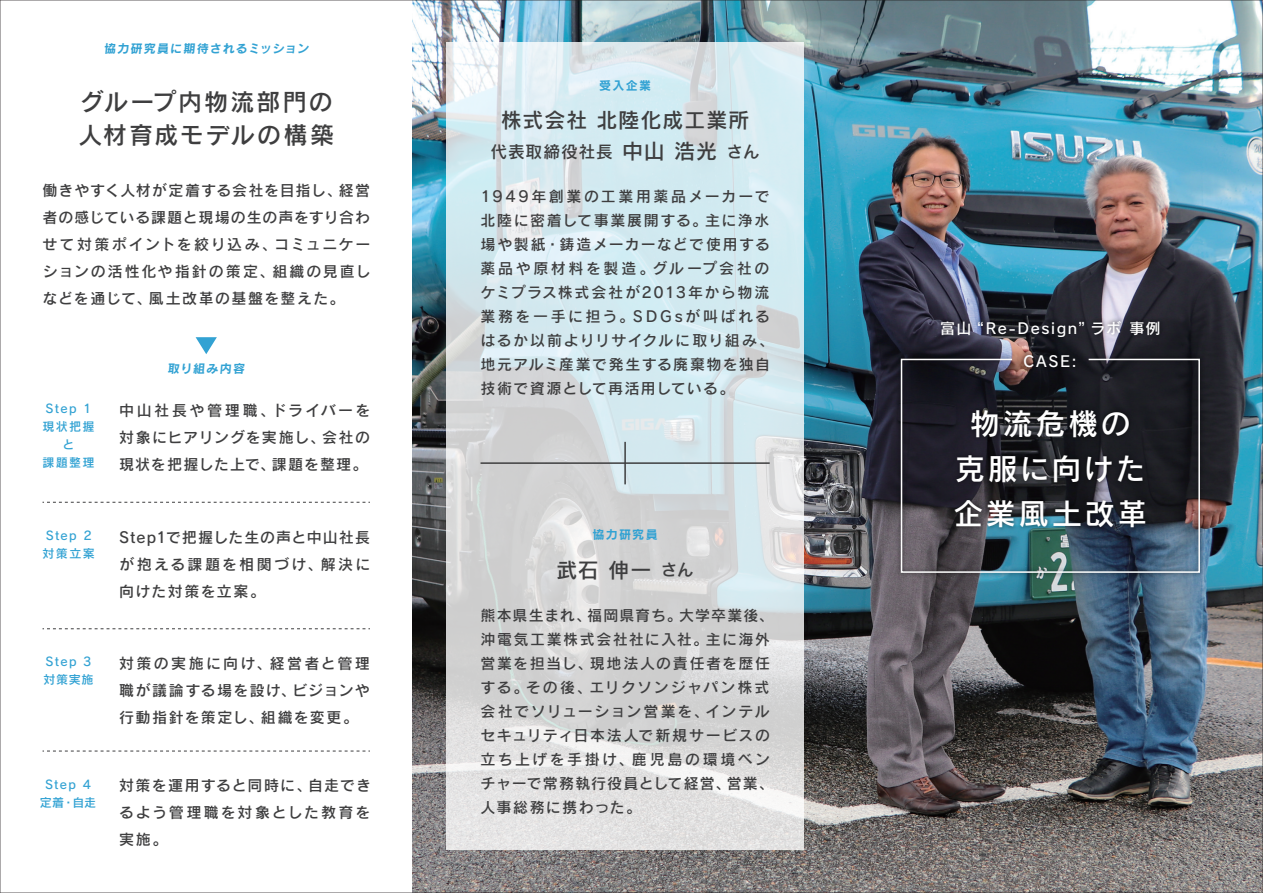
<style>
.page{position:relative;width:1263px;height:893px;background:#fff}
.page>*{position:absolute;margin:0;border:0;box-sizing:border-box;transform-origin:0 0}
.t1{font:30px/45px "Rodin Pro DB";letter-spacing:.085em;color:#fff;text-align:center}
.t2{font:24px/33px "Rodin Pro DB";letter-spacing:.09em;color:#3e3e3f}
.t3{font:21px "Rodin Pro DB";letter-spacing:.05em;color:#3e3e3f}
.t4{font:16.8px "Rodin Pro DB";letter-spacing:.045em;color:#3e3e3f}
.t5{font:15px/24px "Rodin Pro DB";letter-spacing:.095em;color:#3e3e3f;text-align:justify}
.t6{font:15px "Rodin Pro DB";letter-spacing:.11em;color:#fff}
.t7{font:12px/18px "Rodin Pro DB";letter-spacing:.11em;color:#32a2d3;text-align:center}
.t8{font:12px "Rodin Pro B";letter-spacing:.11em;color:#32a2d3}
.t9{font:12px/18px "Rodin Pro DB";letter-spacing:.07em;color:#32a2d3}
.s1{font-size:21px}
.s2{font-size:16.8px}
</style>
<div class="page">
<img style="left:0;top:0;width:1263px;height:893px">
<p class="t8" style="left:104px;top:40px;width:208px">協力研究員に期待されるミッション</p>
<h2 class="t2" style="left:78px;top:84px;width:257px">グループ内物流部門の人材育成モデルの構築</h2>
<p class="t5" style="left:43px;top:176px;width:330px;line-height:27px">働きやすく人材が定着する会社を目指し、経営者の感じている課題と現場の生の声をすり合わせて対策ポイントを絞り込み、コミュニケーションの活性化や指針の策定、組織の見直しなどを通じて、風土改革の基盤を整えた。</p>
<p class="t7" style="left:42px;top:399px;width:54px">Step 1現状把握と<br>課題整理</p>
<p class="t8" style="left:168px;top:361px;width:80px">取り組み内容</p>
<p class="t5" style="left:119px;top:396px;width:253px;line-height:27px">中山社長や管理職、ドライバーを対象にヒアリングを実施し、会社の現状を把握した上で、課題を整理。</p>
<p class="t7" style="left:42px;top:526px;width:54px;text-align:left">Step 2対策立案</p>
<p class="t5" style="left:119px;top:523px;width:253px;line-height:27px">Step1で把握した生の声と中山社長が抱える課題を相関づけ、解決に向けた対策を立案。</p>
<p class="t9" style="left:44px;top:652px;width:51px">Step 3対策実施</p>
<p class="t5" style="left:119px;top:649px;width:252px;line-height:27px">対策の実施に向け、経営者と管理職が議論する場を設け、ビジョンや行動指針を策定し、組織を変更。</p>
<p class="t7" style="left:40px;top:775px;width:58px">Step 4定着・自走</p>
<p class="t5" style="left:119px;top:772px;width:253px;line-height:27px">対策を運用すると同時に、自走できるよう管理職を対象とした教育を実施。</p>
<p class="t8" style="left:599px;top:77px;width:54px">受入企業</p>
<h3 class="t3" style="left:501px;top:106px;width:250px">株式会社 北陸化成工業所</h3>
<p class="t4" style="left:491px;top:140px;width:270px">代表取締役社長<span class="s1">中山 浩光</span>さん</p>
<p class="t5" style="left:480px;top:184px;width:295px;text-align:left">1949年創業の工業用薬品メーカーで北陸に密着して事業展開する。主に浄水場や製紙・鋳造メーカーなどで使用する薬品や原材料を製造。グループ会社のケミプラス株式会社が2013年から物流業務を一手に担う。SDGsが叫ばれるはるか以前よりリサイクルに取り組み、地元アルミ産業で発生する廃棄物を独自技術で資源として再活用している。</p>
<p class="t8" style="left:592px;top:526px;width:67px">協力研究員</p>
<h3 class="t3" style="left:556px;top:556px;width:139px">武石 伸一<span class="s2">さん</span></h3>
<p class="t5" style="left:480px;top:602px;width:295px;text-align:left">熊本県生まれ、福岡県育ち。大学卒業後、沖電気工業株式会社社に入社。主に海外営業を担当し、現地法人の責任者を歴任する。その後、エリクソンジャパン株式会社でソリューション営業を、インテルセキュリティ日本法人で新規サービスの立ち上げを手掛け、鹿児島の環境ベンチャーで常務執行役員として経営、営業、人事総務に携わった。</p>
<p class="t6" style="left:940px;top:318px;width:222px">富山“Re-Design”ラボ事例</p>
<p class="t6" style="left:1023px;top:351px;width:55px">CASE:</p>
<h1 class="t1" style="left:953px;top:400px;width:196px">物流危機の克服に向けた企業風土改革</h1>
</div>
